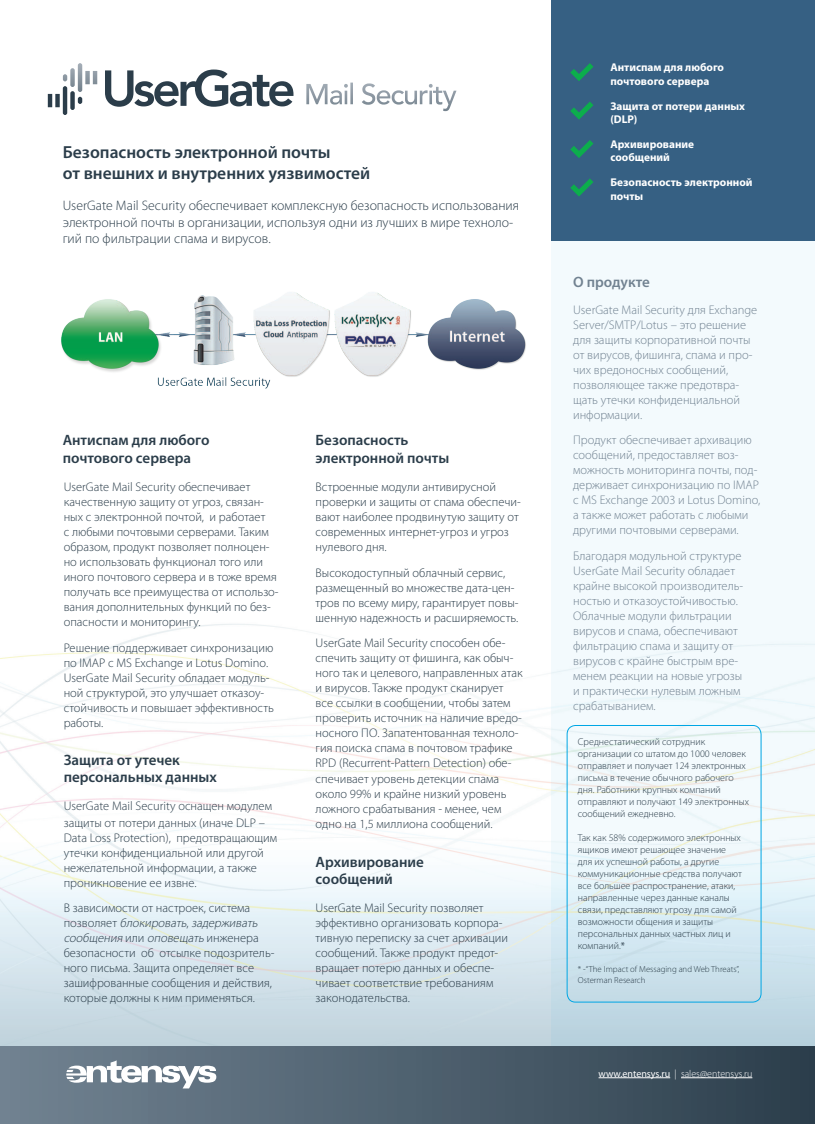
<style>
.page{position:relative;width:815px;height:1124px;background:#fff}
.page>*{position:absolute;margin:0;border:0;box-sizing:border-box;transform-origin:0 0}
.t1{font:600 17.5px/21px "Myriad Pro";color:#2b3d4a}
.t2{font:600 15px/17.5px "Myriad Pro";color:#2b3d4a}
.t3{font:600 15px "Myriad Pro";color:#718291}
.t4{font:300 13.75px/16.5px "Myriad Pro";color:#2b3d4a}
.t5{font:300 12.5px/15px "Myriad Pro";color:#2b3d4a}
.t6{font:300 12.5px/15px "Myriad Pro";color:#718291}
.t7{font:700 11.25px/13.5px "Myriad Pro";color:#fff}
.t8{font:300 10px/12px "Myriad Pro";color:#2b3d4a}
.t9{font:300 10px "Myriad Pro";color:#fff}
.t10{font:300 8.75px/10.5px "Myriad Pro";color:#2b3d4a}
.s1{font-style:italic}
.s2{font-weight:400}
</style>
<div class="page">
<img style="left:0;top:71px;width:551px;height:975px">
<svg style="left:551px;top:240px;width:264px;height:806px;fill:#f3fafd"></svg>
<div style="left:551px;top:0;width:264px;height:240px;background:#366083"></div>
<img style="left:306px;top:83px;width:136px;height:22px">
<img style="left:63px;top:63px;width:34px;height:29px">
<svg style="left:48px;top:86px;width:34px;height:29px"></svg>
<svg style="left:105px;top:69px;width:188px;height:38px"></svg>
<img style="left:59px;top:280px;width:470px;height:120px">
<div style="left:567px;top:725px;width:194px;height:277px;border:1px solid #00a6e4;border-radius:9px"></div>
<svg style="left:570px;top:63px;width:23px;height:18px"></svg>
<svg style="left:570px;top:101px;width:23px;height:19px"></svg>
<svg style="left:570px;top:140px;width:23px;height:18px"></svg>
<svg style="left:570px;top:178px;width:23px;height:18px"></svg>
<div style="left:0;top:1046px;width:815px;height:77px;background:linear-gradient(to right,#718392,#2d404d)"></div>
<svg style="left:66px;top:1060px;width:150px;height:28px"></svg>
<hr style="left:599px;top:1077px;width:71px;height:1px;background:#fff">
<hr style="left:681px;top:1077px;width:71px;height:1px;background:#fff">
<h1 class="t1" style="left:63px;top:144px;width:309px">Безопасность электронной почты<br>от внешних и внутренних уязвимостей</h1>
<p class="t4" style="left:63px;top:198px;width:458px">UserGate Mail Security обеспечивает комплексную безопасность использования электронной почты в организации, используя одни из лучших в мире техноло&shy;гий по фильтрации спама и вирусов.</p>
<p class="t2" style="left:63px;top:433px;width:148px">Антиспам для любого почтового сервера</p>
<p class="t5" style="left:64px;top:480px;width:216px">UserGate Mail Security обеспечивает качественную защиту от угроз, связан&shy;ных с электронной почтой, и работает<br>с любыми почтовыми серверами. Таким образом, продукт позволяет полноцен&shy;но использовать функционал того или иного почтового сервера и в тоже время получать все преимущества от использо&shy;вания дополнительных функций по без&shy;опасности и мониторингу.</p>
<p class="t5" style="left:64px;top:641px;width:212px">Решение поддерживает синхронизацию по IMAP с MS Exchange и Lotus Domino.<br>UserGate Mail Security обладает модуль&shy;ной структурой, это улучшает отказоу&shy;стойчивость и повышает эффективность работы.</p>
<p class="t2" style="left:64px;top:752px;width:155px">Защита от утечек персональных данных</p>
<p class="t5" style="left:64px;top:798px;width:210px;line-height:16.2px">UserGate Mail Security оснащен модулем защиты от потери данных (иначе DLP –</p>
<p class="t5" style="left:64px;top:830px;width:215px">Data Loss Protection), предотвращающим утечки конфиденциальной или другой нежелательной информации, а также проникновение ее извне.</p>
<p class="t5" style="left:64px;top:901px;width:212px">В зависимости от настроек, система<br>п о з в о л я е т <span class="s1">блокировать</span>, <span class="s1">задерживать сообщения</span> и л и <span class="s1">оповещать</span> и н же н е р а безопасности об отсылке подозритель&shy;ного письма. Защита определяет все зашифрованные сообщения и действия, которые должны к ним применяться.</p>
<p class="t2" style="left:316px;top:433px;width:135px">Безопасность электронной почты</p>
<p class="t5" style="left:316px;top:480px;width:207px">Встроенные модули антивирусной проверки и защиты от спама обеспечи&shy;вают наиболее продвинутую защиту от современных интернет-угроз и угроз нулевого дня.</p>
<p class="t5" style="left:316px;top:566px;width:204px">Высокодоступный облачный сервис, размещенный во множестве дата-цен&shy;тров по всему миру, гарантирует повы&shy;шенную надежность и расширяемость.</p>
<p class="t5" style="left:316px;top:636px;width:208px">UserGate Mail Security способен обе&shy;спечить защиту от фишинга, как обыч&shy;ного так и целевого, направленных атак и вирусов. Также продукт сканирует все ссылки в сообщении, чтобы затем проверить источник на наличие вредо&shy;носного ПО. Запатентованная техноло&shy;гия поиска спама в почтовом трафике RPD (Recurrent-Pattern Detection) обе&shy;спечивает уровень детекции спама около 99% и крайне низкий уровень ложного срабатывания - менее, чем одно на 1,5 миллиона сообщений.</p>
<p class="t2" style="left:316px;top:854px;width:110px">Архивирование сообщений</p>
<p class="t5" style="left:316px;top:901px;width:194px">UserGate Mail Security позволяет эффективно организовать корпора&shy;тивную переписку за счет архивации сообщений. Также продукт предот&shy;вращает потерю данных и обеспе&shy;чивает соответствие требованиям законодательства.</p>
<p class="t7" style="left:610px;top:61px;width:115px">Антиспам для любого почтового сервера</p>
<p class="t7" style="left:610px;top:100px;width:136px">Защита от потери данных (DLP)</p>
<p class="t7" style="left:610px;top:138px;width:85px">Архивирование сообщений</p>
<p class="t7" style="left:610px;top:176px;width:144px">Безопасность электронной почты</p>
<p class="t3" style="left:573px;top:276px;width:78px">О продукте</p>
<p class="t6" style="left:573px;top:303px;width:186px">UserGate Mail Security для Exchange<br>Server/SMTP/Lotus – это решение для защиты корпоративной почты от вирусов, фишинга, спама и про&shy;чих вредоносных сообщений, позволяющее также предотвра&shy;щать утечки конфиденциальной информации.</p>
<p class="t6" style="left:573px;top:433px;width:189px">Продукт обеспечивает архивацию сообщений, предоставляет воз&shy;можность мониторинга почты, под&shy;держивает синхронизацию по IMAP с MS Exchange 2003 и Lotus Domino, а также может работать с любыми другими почтовыми серверами.</p>
<p class="t6" style="left:573px;top:549px;width:172px">Благодаря модульной структуре<br>UserGate Mail Security обладает крайне высокой производитель&shy;ностью и отказоустойчивостью.<br>Облачные модули фильтрации вирусов и спама, обеспечивают фильтрацию спама и защиту от вирусов с крайне быстрым вре&shy;менем реакции на новые угрозы и практически нулевым ложным срабатыванием.</p>
<p class="t8" style="left:578px;top:736px;width:173px">Среднестатический сотрудник организации со штатом до 1000 человек отправляет и получает 124 электронных письма в течение обычного рабочего дня. Работники крупных компаний отправляют и получают 149 электронных сообщений ежедневно.</p>
<p class="t8" style="left:578px;top:832px;width:166px">Так как 58% содержимого электронных ящиков имеют решающее значение для их успешной работы, а другие коммуникационные средства получают все большее распространение, атаки, направленные через данные каналы связи, представляют угрозу для самой возможности общения и защиты персональных данных частных лиц и компаний.<span class="s2">*</span></p>
<p class="t10" style="left:578px;top:964px;width:163px">* -“The Impact of Messaging and Web Threats”,<br>Osterman Research</p>
<p class="t9" style="left:599px;top:1069px;width:155px"><span class="s2">www.entensys.ru</span> | sales@entensys.ru</p>
</div>
